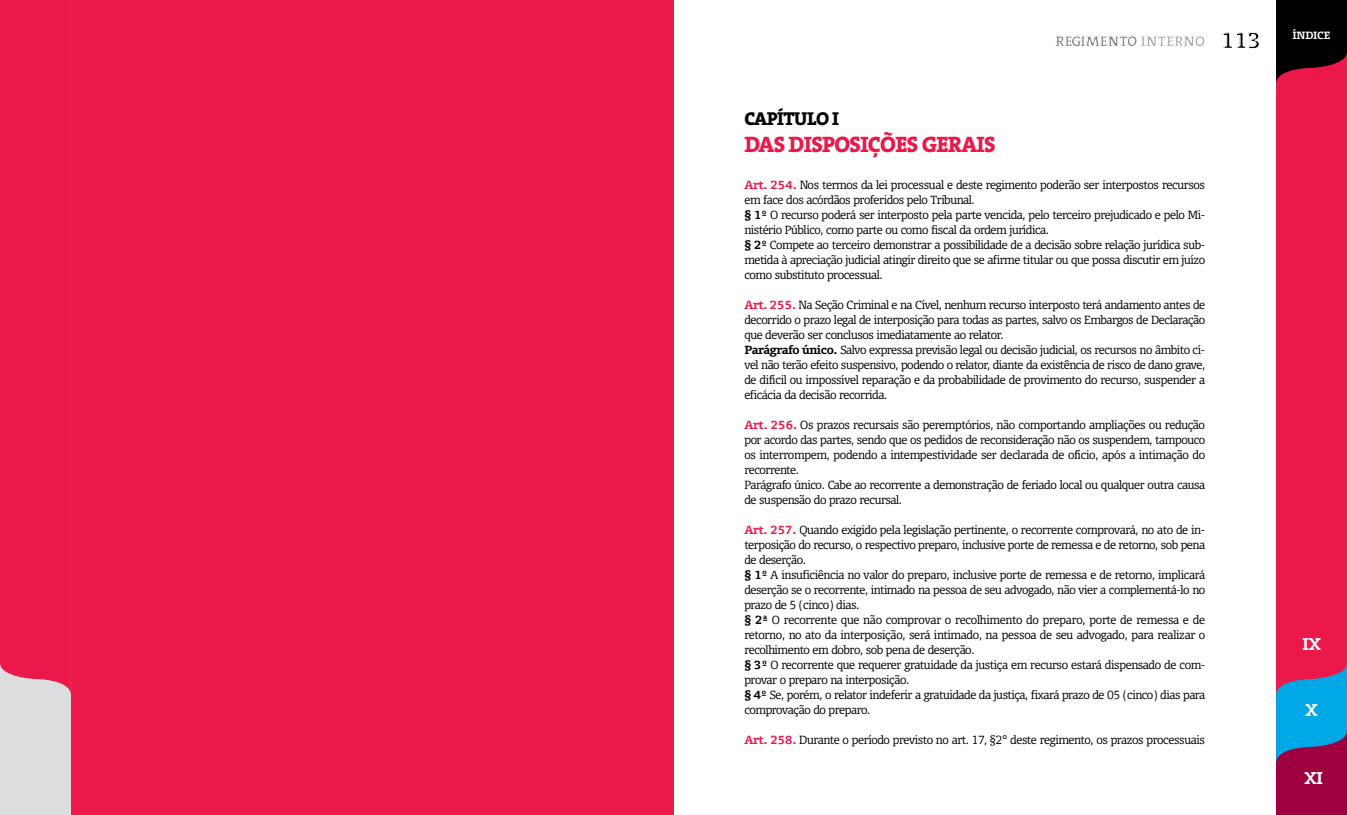
<style>
.page{position:relative;width:1347px;height:815px;background:#fff}
.page>*{position:absolute;margin:0;border:0;box-sizing:border-box;transform-origin:0 0}
.t1{font:800 22.5px "The Serif";letter-spacing:-.03em;color:#ed184a}
.t2{font:800 18.75px "The Serif";letter-spacing:-.03em;color:#000}
.t3{font:700 16.25px "Olsen TF";color:#fff}
.t4{font:800 15px "The Serif";letter-spacing:-.01em;color:#808285}
.t5{font:300 11.25px/15px "Olsen TF";letter-spacing:-.035em;color:#000}
.t6{font:700 10px "Olsen TF";letter-spacing:-.035em;color:#fff}
.s1{color:#a7a9ac}
.s2{font-family:"Olsen TF";font-weight:700;font-size:21.25px;color:#000}
.s3{font-weight:700;color:#ed184a}
.s4{font-weight:700}
</style>
<div class="page">
<div style="left:71px;top:0;width:602px;height:815px;background:#ed184a"></div>
<div style="left:1276px;top:0;width:70px;height:815px;background:#9e0040"></div>
<svg style="left:1276px;top:695px;width:70px;height:67px;fill:#00a8e6"></svg>
<svg style="left:1276px;top:84px;width:70px;height:611px;background:#e41d4f"></svg>
<svg style="left:1276px;top:0;width:70px;height:84px;background:#2d040e"></svg>
<div style="left:0;top:0;width:71px;height:815px;background:#dcddde"></div>
<div style="left:0;top:0;width:71px;height:694px;background:#ed184a"></div>
<h3 class="t4" style="left:1055px;top:29px;width:208px">REGIMENTO <span class="s1">INTERNO</span> <span class="s2">113</span></h3>
<h2 class="t2" style="left:744px;top:103px;width:96px">CAPÍTULO I</h2>
<h1 class="t1" style="left:744px;top:125px;width:253px">DAS DISPOSIÇÕES GERAIS</h1>
<p class="t5" style="left:744px;top:177px;width:462px"><span class="s3">Art. 254.</span> Nos termos da lei processual e deste regimento poderão ser interpostos recursos em face dos acórdãos proferidos pelo Tribunal.<br><span class="s4">§ 1º</span> O recurso poderá ser interposto pela parte vencida, pelo terceiro prejudicado e pelo Mi&shy;nistério Público, como parte ou como fiscal da ordem jurídica.<br><span class="s4">§ 2º</span> Compete ao terceiro demonstrar a possibilidade de a decisão sobre relação jurídica sub&shy;metida à apreciação judicial atingir direito que se afirme titular ou que possa discutir em juízo como substituto processual.</p>
<p class="t5" style="left:744px;top:297px;width:462px"><span class="s3">Art. 255.</span> Na Seção Criminal e na Cível, nenhum recurso interposto terá andamento antes de decorrido o prazo legal de interposição para todas as partes, salvo os Embargos de Declaração que deverão ser conclusos imediatamente ao relator.<br><span class="s4">Parágrafo único.</span> Salvo expressa previsão legal ou decisão judicial, os recursos no âmbito cí&shy;vel não terão efeito suspensivo, podendo o relator, diante da existência de risco de dano grave, de difícil ou impossível reparação e da probabilidade de provimento do recurso, suspender a eficácia da decisão recorrida.</p>
<p class="t5" style="left:744px;top:417px;width:462px"><span class="s3">Art. 256.</span> Os prazos recursais são peremptórios, não comportando ampliações ou redução por acordo das partes, sendo que os pedidos de reconsideração não os suspendem, tampouco os interrompem, podendo a intempestividade ser declarada de ofício, após a intimação do recorrente.<br>Parágrafo único. Cabe ao recorrente a demonstração de feriado local ou qualquer outra causa de suspensão do prazo recursal.</p>
<p class="t5" style="left:744px;top:522px;width:462px"><span class="s3">Art. 257.</span> Quando exigido pela legislação pertinente, o recorrente comprovará, no ato de in&shy;terposição do recurso, o respectivo preparo, inclusive porte de remessa e de retorno, sob pena de deserção.<br><span class="s4">§ 1º</span> A insuficiência no valor do preparo, inclusive porte de remessa e de retorno, implicará deserção se o recorrente, intimado na pessoa de seu advogado, não vier a complementá-lo no prazo de 5 (cinco) dias.<br><span class="s4">§ 2ª</span> O recorrente que não comprovar o recolhimento do preparo, porte de remessa e de retorno, no ato da interposição, será intimado, na pessoa de seu advogado, para realizar o recolhimento em dobro, sob pena de deserção.<br><span class="s4">§ 3º</span> O recorrente que requerer gratuidade da justiça em recurso estará dispensado de com&shy;provar o preparo na interposição.<br><span class="s4">§ 4º</span> Se, porém, o relator indeferir a gratuidade da justiça, fixará prazo de 05 (cinco) dias para comprovação do preparo.</p>
<p class="t5" style="left:744px;top:732px;width:462px"><span class="s3">Art. 258.</span> Durante o período previsto no art. 17, §2° deste regimento, os prazos processuais</p>
<p class="t6" style="left:1292px;top:29px;width:39px">Índice</p>
<h3 class="t3" style="left:1302px;top:633px;width:20px">IX</h3>
<h3 class="t3" style="left:1305px;top:700px;width:14px">X</h3>
<h3 class="t3" style="left:1304px;top:767px;width:20px">XI</h3>
</div>
